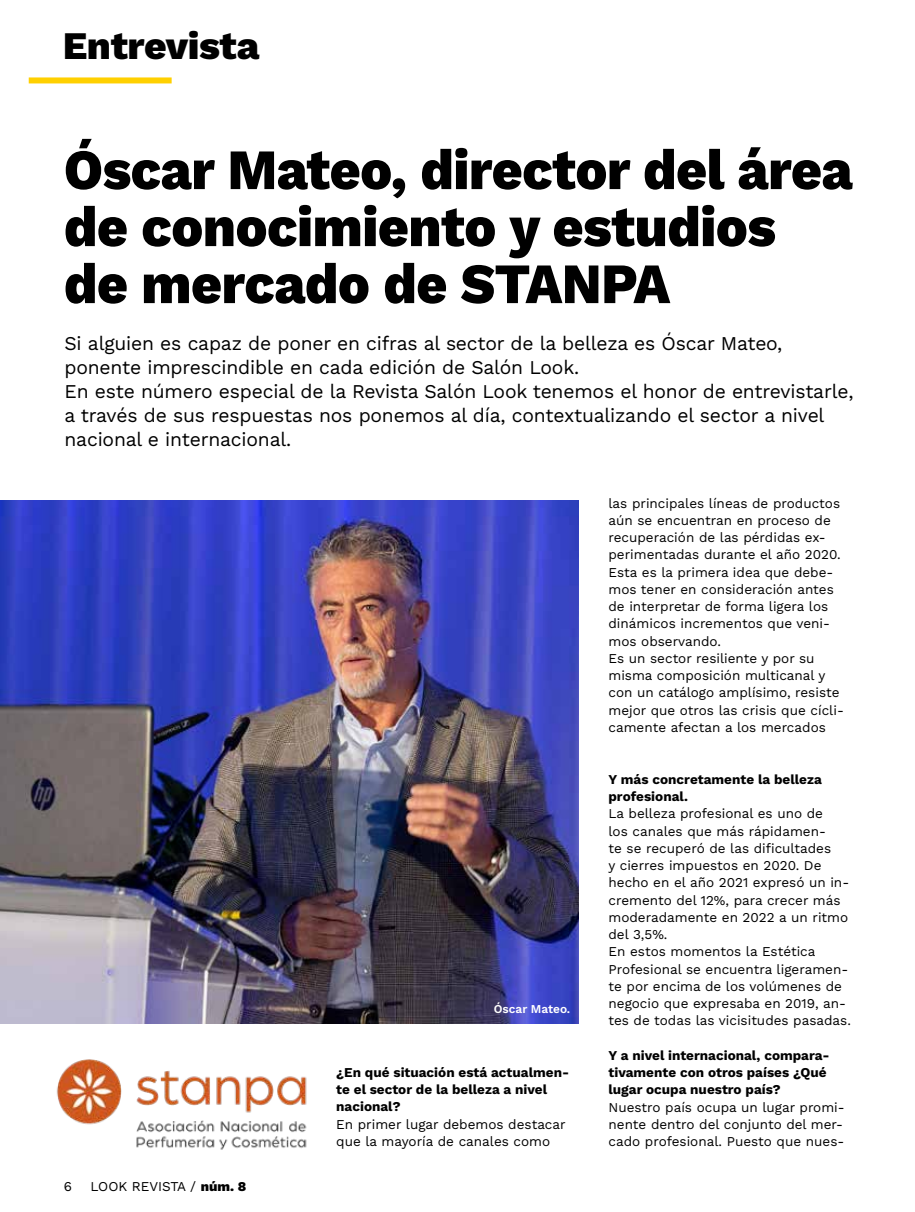
<style>
.page{position:relative;width:915px;height:1212px;background:#fff}
.page>*{position:absolute;margin:0;border:0;box-sizing:border-box;transform-origin:0 0}
.t1{font:800 57px/57px "Work Sans";letter-spacing:-.01em;color:#000;scale:.94 1}
.t2{font:800 39px "Work Sans";letter-spacing:-.01em;color:#000}
.t3{font:19.5px/24px "Work Sans";letter-spacing:-.01em;color:#000}
.t4{font:13.5px/17.2px "Work Sans";color:#000}
.t5{font:700 13.5px/17.2px "Work Sans";color:#000}
.t6{font:600 12px "Work Sans";color:#fff}
.s1{font-weight:800}
</style>
<div class="page">
<div style="left:29px;top:77px;width:142px;height:6px;background:#ffd000"></div>
<img style="left:0;top:501px;width:578px;height:523px">
<img style="left:56px;top:1059px;width:251px;height:91px">
<p class="t2" style="left:63px;top:16px;width:198px">Entrevista</p>
<h1 class="t1" style="left:64px;top:139px;width:840px">Óscar Mateo, director del área de conocimiento y estudios de mercado de STANPA</h1>
<h3 class="t3" style="left:64px;top:330px;width:790px">Si alguien es capaz de poner en cifras al sector de la belleza es Óscar Mateo, ponente imprescindible en cada edición de Salón Look.<br>En este número especial de la Revista Salón Look tenemos el honor de entrevistarle, a través de sus respuestas nos ponemos al día, contextualizando el sector a nivel nacional e internacional.</h3>
<p class="t6" style="left:493px;top:1000px;width:78px">Óscar Mateo.</p>
<p class="t4" style="left:608px;top:494px;width:237px">las principales líneas de productos aún se encuentran en proceso de recuperación de las pérdidas ex&shy;perimentadas durante el año 2020.<br>Esta es la primera idea que debe&shy;mos tener en consideración antes de interpretar de forma ligera los dinámicos incrementos que veni&shy;mos observando.<br>Es un sector resiliente y por su misma composición multicanal y con un catálogo amplísimo, resiste mejor que otros las crisis que cícli&shy;camente afectan a los mercados</p>
<p class="t5" style="left:608px;top:770px;width:215px">Y más concretamente la belleza profesional.</p>
<p class="t4" style="left:608px;top:804px;width:242px">La belleza profesional es uno de<br>los canales que más rápidamen-<br>te se recuperó de las dificultades<br>y cierres impuestos en 2020. De hecho en el año 2021 expresó un in&shy;cremento del 12%, para crecer más moderadamente en 2022 a un ritmo del 3,5%.<br>En estos momentos la Estética<br>Profesional se encuentra ligeramen&shy;te por encima de los volúmenes de negocio que expresaba en 2019, an-</p>
<p class="t4" style="left:608px;top:1011px;width:244px">tes de todas las vicisitudes pasadas.</p>
<p class="t5" style="left:608px;top:1046px;width:222px">Y a nivel internacional, compara-</p>
<p class="t4" style="left:64px;top:1177px;width:10px">6</p>
<p class="t4" style="left:90px;top:1177px;width:157px">LOOK REVISTA / <span class="s1">núm. 8</span></p>
<p class="t5" style="left:336px;top:1063px;width:234px">¿En qué situación está actualmen-</p>
<p class="t5" style="left:608px;top:1063px;width:220px">tivamente con otros países ¿Qué</p>
<p class="t5" style="left:336px;top:1080px;width:212px">te el sector de la belleza a nivel</p>
<p class="t5" style="left:608px;top:1080px;width:174px">lugar ocupa nuestro país?</p>
<p class="t5" style="left:336px;top:1097px;width:66px">nacional?</p>
<p class="t4" style="left:608px;top:1098px;width:238px">Nuestro país ocupa un lugar promi-</p>
<p class="t4" style="left:336px;top:1115px;width:231px">En primer lugar debemos destacar</p>
<p class="t4" style="left:608px;top:1115px;width:236px">nente dentro del conjunto del mer-</p>
<p class="t4" style="left:336px;top:1132px;width:215px">que la mayoría de canales como</p>
<p class="t4" style="left:608px;top:1132px;width:237px">cado profesional. Puesto que nues-</p>
</div>
